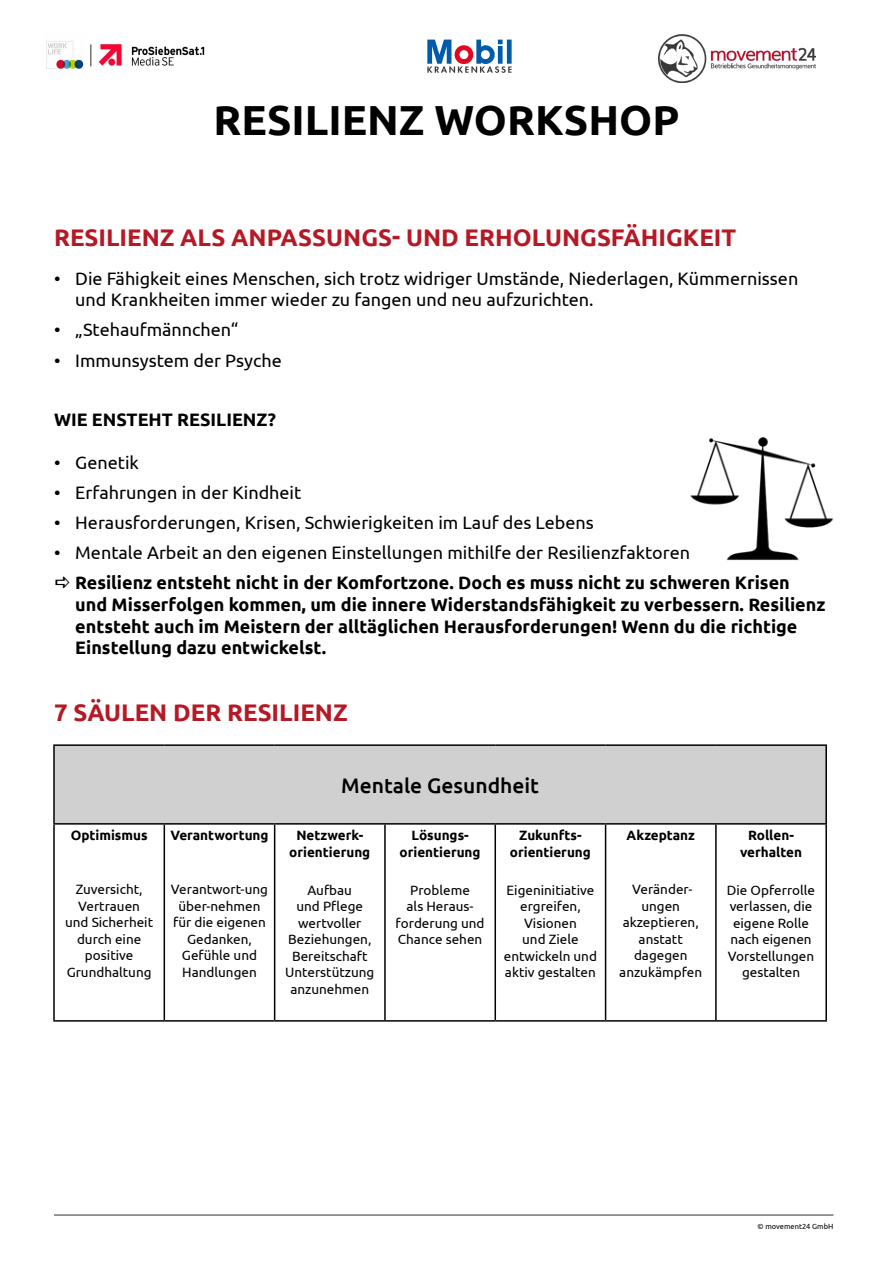
<style>
.page{position:relative;width:893px;height:1263px;background:#fff}
.page>*{position:absolute;margin:0;border:0;box-sizing:border-box;transform-origin:0 0}
.t1{font:700 42px "Ubuntu";color:#000}
.t2{font:700 24px "Ubuntu";color:#b51925}
.t3{font:500 21px "Ubuntu";color:#000}
.t4{font:18px/21.6px "Ubuntu";color:#000}
.t5{font:700 18px/21.6px "Ubuntu";color:#000}
.t6{font:13.5px/16.5px "Ubuntu";color:#000;text-align:center}
.t7{font:700 13.5px/16.5px "Ubuntu";color:#000;text-align:center}
.t8{font:7.5px "Ubuntu";color:#000}
</style>
<div class="page">
<hr style="left:54px;top:1214px;width:779px;height:2px;background:#757474">
<img style="left:690px;top:437px;width:144px;height:124px">
<div style="left:54px;top:745px;width:772px;height:79px;background:#d0d0d0"></div>
<hr style="left:53px;top:744px;width:111px;height:2px;background:#000">
<hr style="left:53px;top:746px;width:2px;height:77px;background:#000">
<hr style="left:164px;top:744px;width:111px;height:2px;background:#000">
<hr style="left:275px;top:744px;width:110px;height:2px;background:#000">
<hr style="left:385px;top:744px;width:110px;height:2px;background:#000">
<hr style="left:495px;top:744px;width:111px;height:2px;background:#000">
<hr style="left:606px;top:744px;width:110px;height:2px;background:#000">
<hr style="left:716px;top:744px;width:111px;height:2px;background:#000">
<hr style="left:825px;top:746px;width:2px;height:77px;background:#000">
<hr style="left:53px;top:823px;width:111px;height:2px;background:#000">
<hr style="left:53px;top:825px;width:2px;height:195px;background:#000">
<hr style="left:164px;top:823px;width:111px;height:2px;background:#000">
<hr style="left:164px;top:825px;width:1px;height:195px;background:#000">
<hr style="left:275px;top:823px;width:110px;height:2px;background:#000">
<hr style="left:274px;top:825px;width:1px;height:195px;background:#000">
<hr style="left:385px;top:823px;width:110px;height:2px;background:#000">
<hr style="left:384px;top:825px;width:2px;height:195px;background:#000">
<hr style="left:495px;top:823px;width:111px;height:2px;background:#000">
<hr style="left:494px;top:825px;width:2px;height:195px;background:#000">
<hr style="left:606px;top:823px;width:110px;height:2px;background:#000">
<hr style="left:605px;top:825px;width:1px;height:195px;background:#000">
<hr style="left:716px;top:823px;width:111px;height:2px;background:#000">
<hr style="left:715px;top:825px;width:2px;height:195px;background:#000">
<hr style="left:825px;top:825px;width:2px;height:195px;background:#000">
<hr style="left:53px;top:1020px;width:111px;height:2px;background:#000">
<hr style="left:164px;top:1020px;width:111px;height:2px;background:#000">
<hr style="left:275px;top:1020px;width:110px;height:2px;background:#000">
<hr style="left:385px;top:1020px;width:110px;height:2px;background:#000">
<hr style="left:495px;top:1020px;width:111px;height:2px;background:#000">
<hr style="left:606px;top:1020px;width:110px;height:2px;background:#000">
<hr style="left:716px;top:1020px;width:111px;height:2px;background:#000">
<img style="left:427px;top:39px;width:85px;height:34px">
<img style="left:659px;top:35px;width:156px;height:48px">
<img style="left:46px;top:41px;width:159px;height:29px">
<h1 class="t1" style="left:214px;top:95px;width:467px">RESILIENZ WORKSHOP</h1>
<h2 class="t2" style="left:54px;top:223px;width:684px">RESILIENZ ALS ANPASSUNGS- UND ERHOLUNGSFÄHIGKEIT</h2>
<h3 class="t4" style="left:75px;top:267px;width:725px;text-indent:-21px">• Die Fähigkeit eines Menschen, sich trotz widriger Umstände, Niederlagen, Kümmernissen und Krankheiten immer wieder zu fangen und neu aufzurichten.</h3>
<h3 class="t4" style="left:54px;top:319px;width:186px">• „Stehaufmännchen“</h3>
<h3 class="t4" style="left:54px;top:349px;width:229px">• Immunsystem der Psyche</h3>
<h3 class="t5" style="left:54px;top:409px;width:224px">WIE ENSTEHT RESILIENZ?</h3>
<h3 class="t4" style="left:54px;top:451px;width:86px">• Genetik</h3>
<h3 class="t4" style="left:54px;top:481px;width:249px">• Erfahrungen in der Kindheit</h3>
<h3 class="t4" style="left:54px;top:511px;width:541px">• Herausforderungen, Krisen, Schwierigkeiten im Lauf des Lebens</h3>
<h3 class="t4" style="left:54px;top:542px;width:638px">• Mentale Arbeit an den eigenen Einstellungen mithilfe der Resilienzfaktoren</h3>
<p class="t5" style="left:75px;top:572px;width:752px">Resilienz entsteht nicht in der Komfortzone. Doch es muss nicht zu schweren Krisen und Misserfolgen kommen, um die innere Widerstandsfähigkeit zu verbessern. Resilienz entsteht auch im Meistern der alltäglichen Herausforderungen! Wenn du die richtige Einstellung dazu entwickelst.</p>
<h2 class="t2" style="left:54px;top:698px;width:295px">7 SÄULEN DER RESILIENZ</h2>
<p class="t7" style="left:71px;top:827px;width:78px">Optimismus</p>
<p class="t6" style="left:65px;top:881px;width:90px">Zuversicht,<br>Vertrauen und Sicherheit durch eine positive<br>Grundhaltung</p>
<p class="t7" style="left:170px;top:827px;width:100px">Verantwortung</p>
<p class="t6" style="left:171px;top:881px;width:98px">Verantwort-ung über-nehmen für die eigenen<br>Gedanken,<br>Gefühle und<br>Handlungen</p>
<h3 class="t3" style="left:341px;top:772px;width:199px">Mentale Gesundheit</h3>
<p class="t7" style="left:289px;top:827px;width:83px">Netzwerk&shy;orientierung</p>
<p class="t6" style="left:285px;top:881px;width:91px">Aufbau<br>und Pflege wertvoller<br>Beziehungen,<br>Bereitschaft<br>Unterstützung anzunehmen</p>
<p class="t7" style="left:400px;top:827px;width:83px">Lösungs&shy;orientierung</p>
<p class="t6" style="left:396px;top:881px;width:90px">Probleme<br>als Heraus&shy;forderung und<br>Chance sehen</p>
<p class="t7" style="left:510px;top:827px;width:83px">Zukunfts&shy;orientierung</p>
<p class="t6" style="left:504px;top:881px;width:95px">Eigeninitiative ergreifen,<br>Visionen<br>und Ziele entwickeln und aktiv gestalten</p>
<p class="t7" style="left:627px;top:827px;width:70px">Akzeptanz</p>
<p class="t6" style="left:619px;top:881px;width:84px">Veränder&shy;ungen akzeptieren, anstatt dagegen anzukämpfen</p>
<p class="t7" style="left:740px;top:827px;width:64px">Rollen&shy;verhalten</p>
<p class="t6" style="left:727px;top:881px;width:90px">Die Opferrolle verlassen, die eigene Rolle nach eigenen<br>Vorstellungen gestalten</p>
<p class="t8" style="left:758px;top:1222px;width:77px">© movement24 GmbH</p>
</div>
